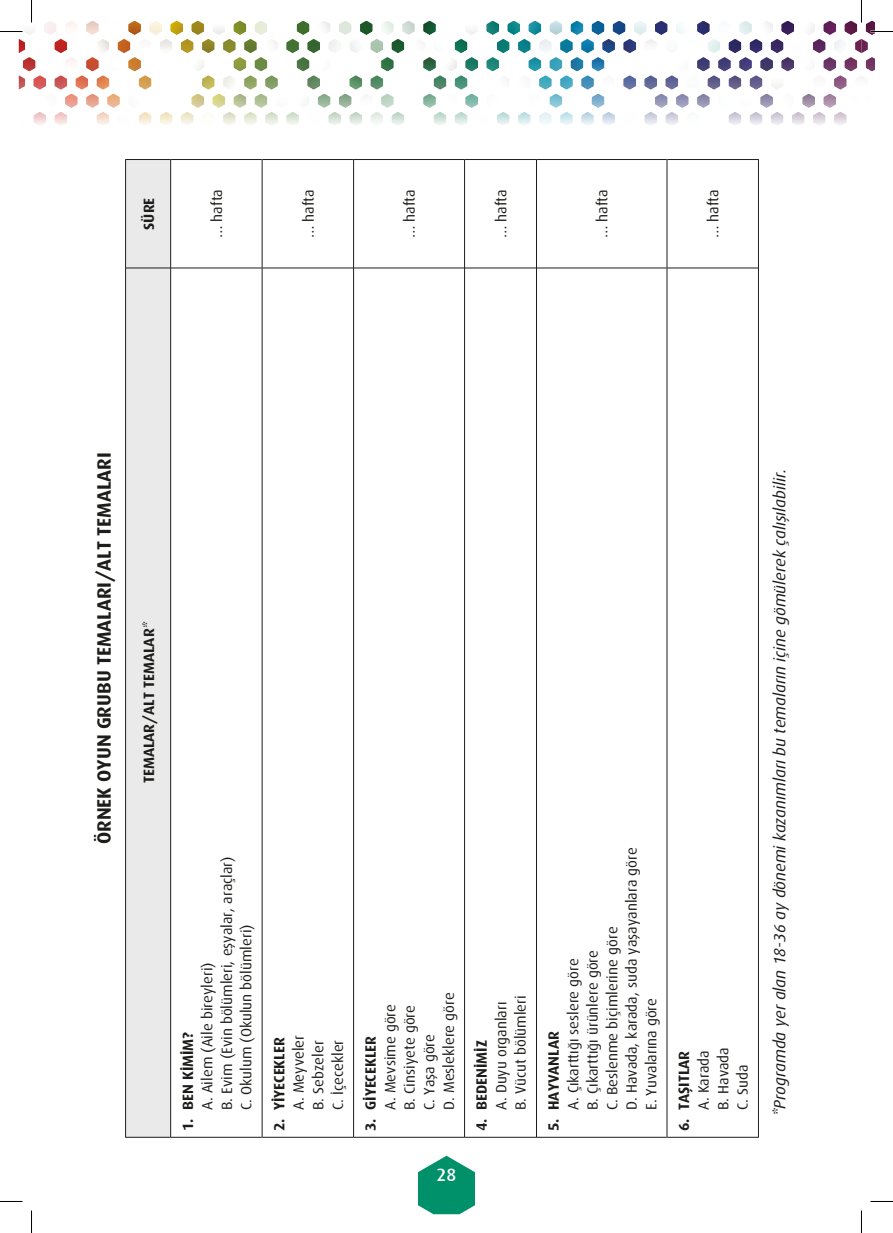
<style>
.page{position:relative;width:893px;height:1233px;background:#fff}
.page>*{position:absolute;margin:0;border:0;box-sizing:border-box;transform-origin:0 0}
.t1{font:700 19.5px "Dax";color:#1d1d1b}
.t2{font:500 18px "Dax";color:#fff}
.t3{font:italic 16.5px "Dax";color:#1d1d1b}
.t4{font:15px/19.5px "Dax";color:#1d1d1b}
.t5{font:700 15px "Dax";color:#1d1d1b}
.s1{font-weight:400;font-style:italic}
</style>
<div class="page">
<svg style="left:418px;top:1155px;width:57px;height:59px"></svg>
<div style="left:126px;top:160px;width:44px;height:976px;background:#eaeaea"></div>
<hr style="left:125px;top:268px;width:1px;height:869px;background:#1d1d1b">
<hr style="left:126px;top:1136px;width:44px;height:1px;background:#1d1d1b">
<hr style="left:125px;top:159px;width:1px;height:109px;background:#1d1d1b">
<hr style="left:126px;top:267px;width:44px;height:1px;background:#1d1d1b">
<hr style="left:126px;top:159px;width:44px;height:1px;background:#1d1d1b">
<hr style="left:170px;top:268px;width:1px;height:869px;background:#1d1d1b">
<hr style="left:171px;top:1136px;width:91px;height:1px;background:#1d1d1b">
<hr style="left:170px;top:159px;width:1px;height:109px;background:#1d1d1b">
<hr style="left:171px;top:267px;width:91px;height:1px;background:#1d1d1b">
<hr style="left:171px;top:159px;width:91px;height:1px;background:#1d1d1b">
<hr style="left:262px;top:268px;width:1px;height:869px;background:#1d1d1b">
<hr style="left:262px;top:1136px;width:91px;height:1px;background:#1d1d1b">
<hr style="left:262px;top:159px;width:1px;height:109px;background:#1d1d1b">
<hr style="left:262px;top:267px;width:91px;height:1px;background:#1d1d1b">
<hr style="left:262px;top:159px;width:91px;height:1px;background:#1d1d1b">
<hr style="left:353px;top:268px;width:1px;height:869px;background:#1d1d1b">
<hr style="left:354px;top:1136px;width:110px;height:1px;background:#1d1d1b">
<hr style="left:353px;top:159px;width:1px;height:109px;background:#1d1d1b">
<hr style="left:354px;top:267px;width:110px;height:1px;background:#1d1d1b">
<hr style="left:354px;top:159px;width:110px;height:1px;background:#1d1d1b">
<hr style="left:464px;top:268px;width:1px;height:869px;background:#1d1d1b">
<hr style="left:464px;top:1136px;width:72px;height:1px;background:#1d1d1b">
<hr style="left:464px;top:159px;width:1px;height:109px;background:#1d1d1b">
<hr style="left:464px;top:267px;width:72px;height:1px;background:#1d1d1b">
<hr style="left:464px;top:159px;width:72px;height:1px;background:#1d1d1b">
<hr style="left:536px;top:268px;width:1px;height:869px;background:#1d1d1b">
<hr style="left:536px;top:1136px;width:130px;height:1px;background:#1d1d1b">
<hr style="left:536px;top:159px;width:1px;height:109px;background:#1d1d1b">
<hr style="left:536px;top:267px;width:130px;height:1px;background:#1d1d1b">
<hr style="left:536px;top:159px;width:130px;height:1px;background:#1d1d1b">
<hr style="left:666px;top:268px;width:1px;height:869px;background:#1d1d1b">
<hr style="left:667px;top:1136px;width:90px;height:1px;background:#1d1d1b">
<hr style="left:666px;top:159px;width:1px;height:109px;background:#1d1d1b">
<hr style="left:667px;top:267px;width:90px;height:1px;background:#1d1d1b">
<hr style="left:667px;top:159px;width:90px;height:1px;background:#1d1d1b">
<hr style="left:757px;top:268px;width:1px;height:869px;background:#1d1d1b">
<hr style="left:757px;top:159px;width:1px;height:109px;background:#1d1d1b">
<svg style="left:0;top:1201px;width:22px;height:1px"></svg>
<svg style="left:870px;top:1201px;width:22px;height:1px"></svg>
<svg style="left:31px;top:1210px;width:1px;height:22px"></svg>
<svg style="left:0;top:0;width:892px;height:125px"></svg>
<p class="t5" style="left:140px;top:230px;width:34px;rotate:-90deg">SÜRE</p>
<p class="t4" style="left:207px;top:238px;width:51px;rotate:-90deg">… hafta</p>
<p class="t4" style="left:299px;top:238px;width:51px;rotate:-90deg">… hafta</p>
<p class="t4" style="left:400px;top:238px;width:51px;rotate:-90deg">… hafta</p>
<p class="t4" style="left:491px;top:238px;width:51px;rotate:-90deg">… hafta</p>
<p class="t4" style="left:592px;top:238px;width:51px;rotate:-90deg">… hafta</p>
<p class="t4" style="left:703px;top:238px;width:51px;rotate:-90deg">… hafta</p>
<h1 class="t1" style="left:93px;top:844px;width:393px;rotate:-90deg">ÖRNEK OYUN GRUBU TEMALARI/ALT TEMALARI</h1>
<p class="t5" style="left:140px;top:783px;width:163px;rotate:-90deg">TEMALAR/ALT TEMALAR<span class="s1">*</span></p>
<p class="t4" style="left:198px;top:1109px;width:255px;rotate:-90deg">A. Ailem (Aile bireyleri)<br>B. Evim (Evin bölümleri, eşyalar, araçlar)<br>C. Okulum (Okulun bölümleri)</p>
<p class="t5" style="left:179px;top:1131px;width:101px;rotate:-90deg">1. BEN KİMİM?</p>
<p class="t5" style="left:271px;top:1131px;width:95px;rotate:-90deg">2. YİYECEKLER</p>
<p class="t4" style="left:289px;top:1109px;width:76px;rotate:-90deg">A. Meyveler<br>B. Sebzeler<br>C. İçecekler</p>
<p class="t5" style="left:362px;top:1131px;width:97px;rotate:-90deg">3. GİYECEKLER</p>
<p class="t4" style="left:380px;top:1109px;width:119px;rotate:-90deg">A. Mevsime göre<br>B. Cinsiyete göre<br>C. Yaşa göre<br>D. Mesleklere göre</p>
<p class="t2" style="left:436px;top:1164px;width:21px">28</p>
<p class="t4" style="left:491px;top:1109px;width:116px;rotate:-90deg">A. Duyu organları<br>B. Vücut bölümleri</p>
<p class="t5" style="left:473px;top:1131px;width:93px;rotate:-90deg">4. BEDENİMİZ</p>
<p class="t4" style="left:563px;top:1109px;width:264px;rotate:-90deg">A. Çıkarttığı seslere göre<br>B. Çıkarttığı ürünlere göre<br>C. Beslenme biçimlerine göre<br>D. Havada, karada, suda yaşayanlara göre<br>E. Yuvalarına göre</p>
<p class="t5" style="left:545px;top:1131px;width:101px;rotate:-90deg">5. HAYVANLAR</p>
<p class="t5" style="left:675px;top:1131px;width:82px;rotate:-90deg">6. TAŞITLAR</p>
<p class="t4" style="left:693px;top:1109px;width:64px;rotate:-90deg">A. Karada<br>B. Havada<br>C. Suda</p>
<p class="t3" style="left:770px;top:1116px;width:649px;rotate:-90deg">*Programda yer alan 18-36 ay dönemi kazanımları bu temaların içine gömülerek çalışılabilir.</p>
</div>
